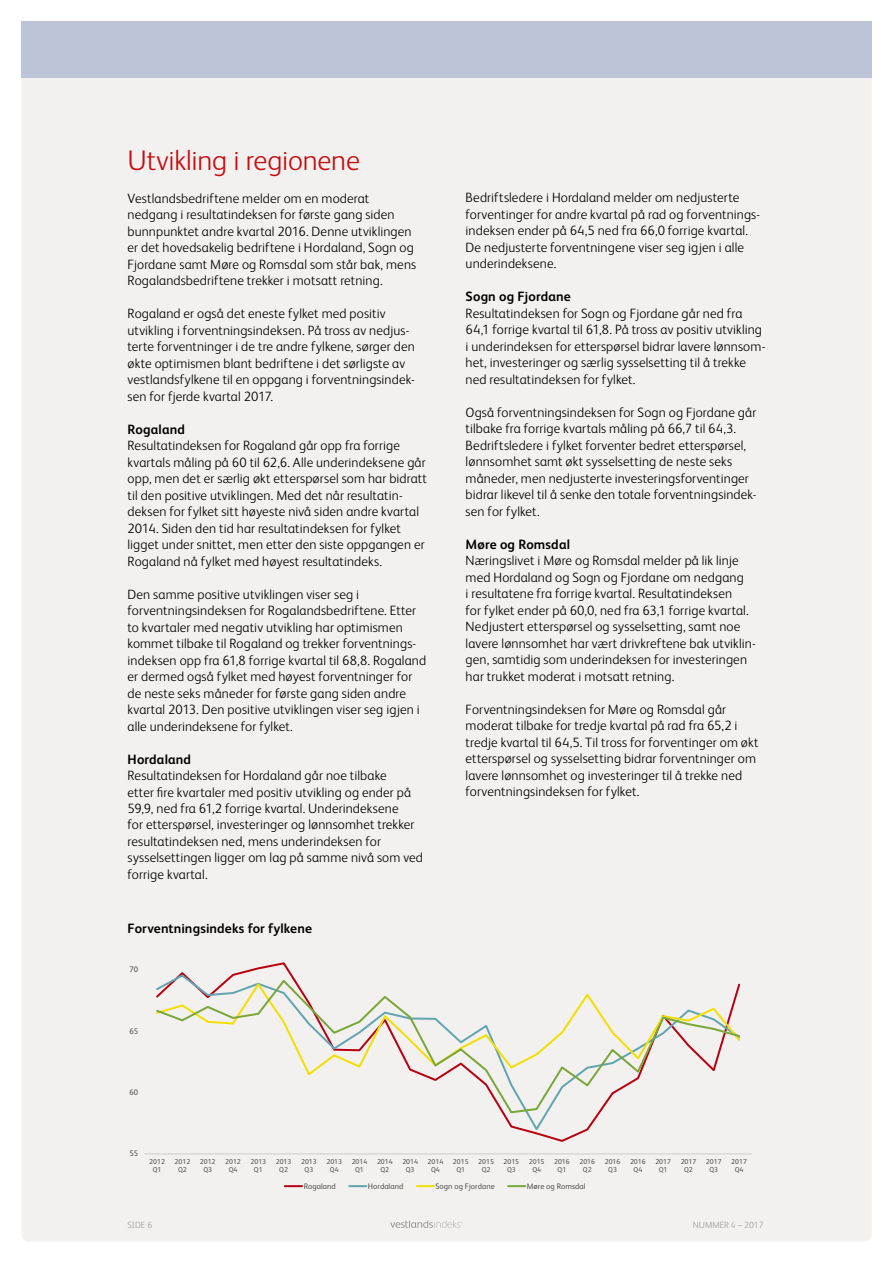
<style>
.page{position:relative;width:893px;height:1263px;background:#fff}
.page>*{position:absolute;margin:0;border:0;box-sizing:border-box;transform-origin:0 0}
.t1{font:300 28.5px "FS Albert";letter-spacing:-.005em;color:#c70c0f}
.t2{font:300 13.5px/16.5px "FS Albert";letter-spacing:.01em;color:#000}
.t3{font:700 13.5px "FS Albert";letter-spacing:.01em;color:#000}
.t4{font:300 9px "FS Albert";color:#9d9d9c}
.t5{font:7.95px "FS Albert";color:#595959}
.t6{font:7.05px/7.6px "FS Albert";color:#595959;text-align:center}
</style>
<div class="page">
<div style="left:21px;top:21px;width:851px;height:1221px;background:#f2f1f0;border-radius:9px"></div>
<div style="left:10px;top:12px;width:876px;height:68px;background:#000;opacity:.25"></div>
<div style="left:21px;top:21px;width:851px;height:56px;background:#bec4d7"></div>
<hr style="left:144px;top:1153px;width:608px;height:1px;background:#d9d9d9">
<svg style="left:175px;top:973px;width:425px;height:160px"></svg>
<svg style="left:156px;top:978px;width:584px;height:136px"></svg>
<svg style="left:285px;top:1185px;width:17px;height:2px"></svg>
<svg style="left:349px;top:1185px;width:17px;height:2px"></svg>
<svg style="left:417px;top:1185px;width:17px;height:2px"></svg>
<svg style="left:508px;top:1185px;width:17px;height:2px"></svg>
<svg style="left:390px;top:1220px;width:72px;height:8px"></svg>
<h1 class="t1" style="left:128px;top:141px;width:234px">Utvikling i regionene</h1>
<p class="t2" style="left:128px;top:189px;width:290px">Vestlandsbedriftene melder om en moderat nedgang i resultatindeksen for første gang siden bunnpunktet andre kvartal 2016. Denne utviklingen er det hovedsakelig bedriftene i Hordaland, Sogn og Fjordane samt Møre og Romsdal som står bak, mens Rogalandsbedriftene trekker i motsatt retning.</p>
<p class="t2" style="left:128px;top:304px;width:289px">Rogaland er også det eneste fylket med positiv utvikling i forventningsindeksen. På tross av nedjus&shy;terte forventninger i de tre andre fylkene, sørger den økte optimismen blant bedriftene i det sørligste av vestlandsfylkene til en oppgang i forventningsindek&shy;sen for fjerde kvartal 2017.</p>
<p class="t3" style="left:128px;top:420px;width:59px">Rogaland</p>
<p class="t2" style="left:128px;top:436px;width:301px">Resultatindeksen for Rogaland går opp fra forrige kvartals måling på 60 til 62,6. Alle underindeksene går opp, men det er særlig økt etterspørsel som har bidratt til den positive utviklingen. Med det når resultatin&shy;deksen for fylket sitt høyeste nivå siden andre kvartal 2014. Siden den tid har resultatindeksen for fylket ligget under snittet, men etter den siste oppgangen er Rogaland nå fylket med høyest resultatindeks.</p>
<p class="t2" style="left:128px;top:585px;width:300px">Den samme positive utviklingen viser seg i forventningsindeksen for Rogalandsbedriftene. Etter to kvartaler med negativ utvikling har optimismen kommet tilbake til Rogaland og trekker forventnings&shy;indeksen opp fra 61,8 forrige kvartal til 68,8. Rogaland er dermed også fylket med høyest forventninger for de neste seks måneder for første gang siden andre kvartal 2013. Den positive utviklingen viser seg igjen i alle underindeksene for fylket.</p>
<p class="t3" style="left:128px;top:750px;width:65px">Hordaland</p>
<p class="t2" style="left:128px;top:766px;width:297px">Resultatindeksen for Hordaland går noe tilbake<br>etter fire kvartaler med positiv utvikling og ender på 59,9, ned fra 61,2 forrige kvartal. Underindeksene<br>for etterspørsel, investeringer og lønnsomhet trekker resultatindeksen ned, mens underindeksen for sysselsettingen ligger om lag på samme nivå som ved forrige kvartal.</p>
<p class="t3" style="left:128px;top:919px;width:186px">Forventningsindeks for fylkene</p>
<p class="t5" style="left:130px;top:964px;width:10px">70</p>
<p class="t5" style="left:130px;top:1025px;width:10px">65</p>
<p class="t5" style="left:130px;top:1087px;width:10px">60</p>
<p class="t5" style="left:130px;top:1148px;width:10px">55</p>
<p class="t2" style="left:466px;top:189px;width:296px">Bedriftsledere i Hordaland melder om nedjusterte forventinger for andre kvartal på rad og forventnings&shy;indeksen ender på 64,5 ned fra 66,0 forrige kvartal.<br>De nedjusterte forventningene viser seg igjen i alle underindeksene.</p>
<p class="t3" style="left:466px;top:288px;width:107px">Sogn og Fjordane</p>
<p class="t2" style="left:466px;top:304px;width:301px">Resultatindeksen for Sogn og Fjordane går ned fra 64,1 forrige kvartal til 61,8. På tross av positiv utvikling i underindeksen for etterspørsel bidrar lavere lønnsom&shy;het, investeringer og særlig sysselsetting til å trekke ned resultatindeksen for fylket.</p>
<p class="t2" style="left:466px;top:403px;width:292px">Også forventningsindeksen for Sogn og Fjordane går tilbake fra forrige kvartals måling på 66,7 til 64,3.<br>Bedriftsledere i fylket forventer bedret etterspørsel, lønnsomhet samt økt sysselsetting de neste seks måneder, men nedjusterte investeringsforventinger bidrar likevel til å senke den totale forventningsindek&shy;sen for fylket.</p>
<p class="t3" style="left:466px;top:535px;width:106px">Møre og Romsdal</p>
<p class="t2" style="left:466px;top:552px;width:292px">Næringslivet i Møre og Romsdal melder på lik linje med Hordaland og Sogn og Fjordane om nedgang<br>i resultatene fra forrige kvartal. Resultatindeksen<br>for fylket ender på 60,0, ned fra 63,1 forrige kvartal.<br>Nedjustert etterspørsel og sysselsetting, samt noe lavere lønnsomhet har vært drivkreftene bak utviklin&shy;gen, samtidig som underindeksen for investeringen har trukket moderat i motsatt retning.</p>
<p class="t2" style="left:466px;top:700px;width:294px">Forventningsindeksen for Møre og Romsdal går moderat tilbake for tredje kvartal på rad fra 65,2 i tredje kvartal til 64,5. Til tross for forventinger om økt etterspørsel og sysselsetting bidrar forventninger om lavere lønnsomhet og investeringer til å trekke ned forventningsindeksen for fylket.</p>
<p class="t6" style="left:149px;top:1157px;width:17px">2012<br>Q1</p>
<p class="t6" style="left:175px;top:1157px;width:17px">2012<br>Q2</p>
<p class="t6" style="left:200px;top:1157px;width:17px">2012<br>Q3</p>
<p class="t6" style="left:225px;top:1157px;width:17px">2012<br>Q4</p>
<p class="t6" style="left:250px;top:1157px;width:17px">2013<br>Q1</p>
<p class="t6" style="left:276px;top:1157px;width:17px">2013<br>Q2</p>
<p class="t6" style="left:301px;top:1157px;width:17px">2013<br>Q3</p>
<p class="t6" style="left:326px;top:1157px;width:17px">2013<br>Q4</p>
<p class="t6" style="left:352px;top:1157px;width:17px">2014<br>Q1</p>
<p class="t6" style="left:377px;top:1157px;width:17px">2014<br>Q2</p>
<p class="t6" style="left:402px;top:1157px;width:17px">2014<br>Q3</p>
<p class="t6" style="left:428px;top:1157px;width:17px">2014<br>Q4</p>
<p class="t6" style="left:453px;top:1157px;width:17px">2015<br>Q1</p>
<p class="t6" style="left:478px;top:1157px;width:17px">2015<br>Q2</p>
<p class="t6" style="left:504px;top:1157px;width:17px">2015<br>Q3</p>
<p class="t6" style="left:529px;top:1157px;width:17px">2015<br>Q4</p>
<p class="t6" style="left:554px;top:1157px;width:17px">2016<br>Q1</p>
<p class="t6" style="left:579px;top:1157px;width:17px">2016<br>Q2</p>
<p class="t6" style="left:605px;top:1157px;width:17px">2016<br>Q3</p>
<p class="t6" style="left:630px;top:1157px;width:17px">2016<br>Q4</p>
<p class="t6" style="left:655px;top:1157px;width:17px">2017<br>Q1</p>
<p class="t6" style="left:681px;top:1157px;width:17px">2017<br>Q2</p>
<p class="t6" style="left:706px;top:1157px;width:17px">2017<br>Q3</p>
<p class="t6" style="left:731px;top:1157px;width:17px">2017<br>Q4</p>
<p class="t5" style="left:304px;top:1181px;width:34px">Rogaland</p>
<p class="t5" style="left:368px;top:1181px;width:37px">Hordaland</p>
<p class="t5" style="left:436px;top:1181px;width:61px">Sogn og Fjordane</p>
<p class="t5" style="left:527px;top:1181px;width:60px">Møre og Romsdal</p>
<p class="t4" style="left:128px;top:1219px;width:26px">SIDE 6</p>
<p class="t4" style="left:693px;top:1219px;width:72px">NUMMER 4 – 2017</p>
</div>
